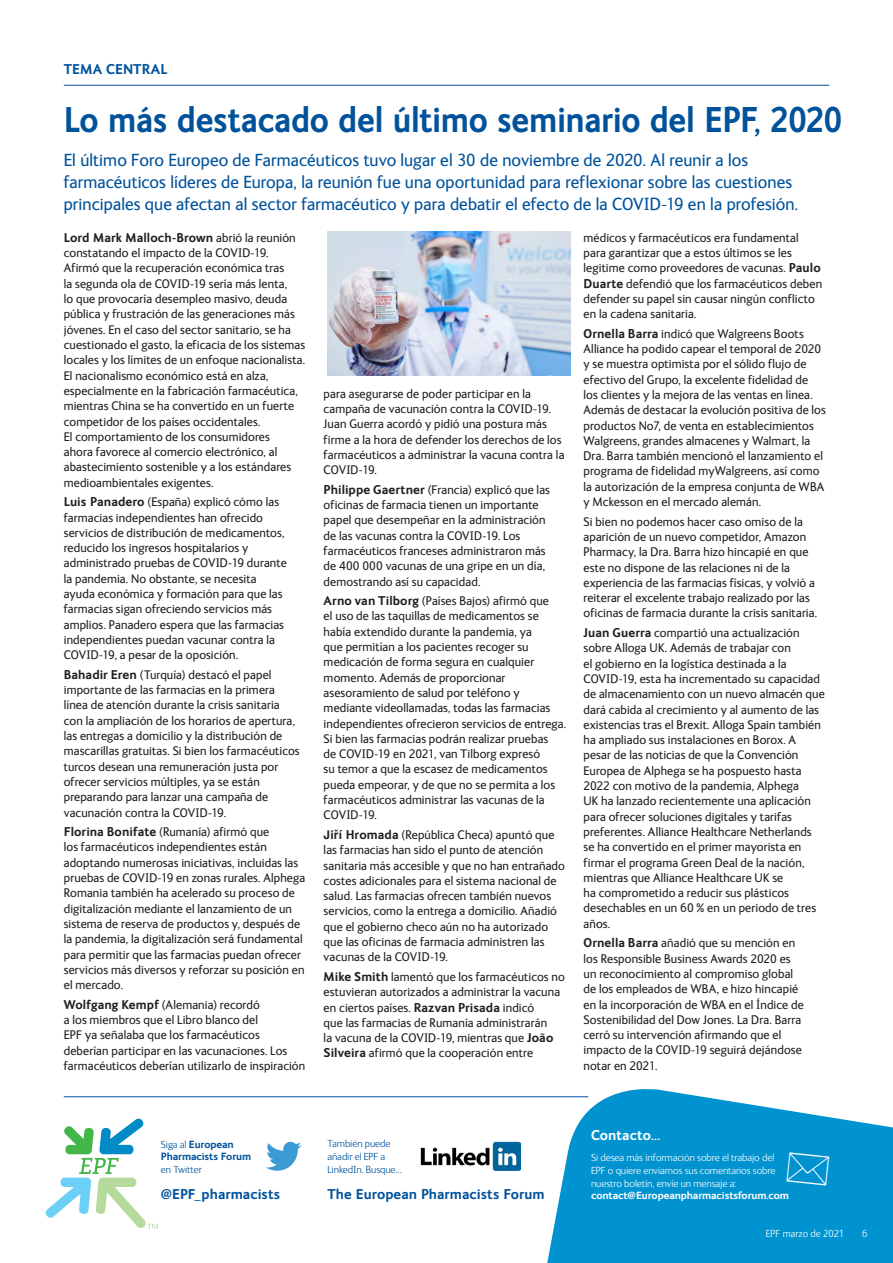
<style>
.page{position:relative;width:893px;height:1263px;background:#fff}
.page>*{position:absolute;margin:0;border:0;box-sizing:border-box;transform-origin:0 0}
.BACK_PAGE_HEADING{font:700 36px "FS Ingrid";letter-spacing:-.01em;color:#01529b;scale:.92 1}
.INTRO{font:18px/21.6px "FS Ingrid";letter-spacing:.005em;color:#01529b}
.t1{font:700 14.25px "FS Ingrid";letter-spacing:.005em;color:#01529b}
.t2{font:700 14.25px "FS Ingrid";letter-spacing:.005em;color:#fff}
.MAIN_BODY{font:12.75px/15.3px "FS Ingrid";letter-spacing:.01em;color:#231f20}
.t3{font:300 10.5px/12.6px "FS Ingrid";letter-spacing:-.01em;color:#fff;text-align:justify}
.t4{font:300 10.5px/12.6px "FS Ingrid";letter-spacing:-.01em;color:#01529b}
.t5{font:700 10.5px "FS Ingrid";letter-spacing:-.01em;color:#fff}
.t6{font:700 10.5px/12.6px "FS Ingrid";letter-spacing:-.01em;color:#01529b}
.s1{font-weight:700}
.s2{font-family:"Helvetica";font-weight:700;font-size:12px}
.s3{font-weight:300}
</style>
<div class="page">
<hr style="left:64px;top:85px;width:765px;height:1px;background:#01529b">
<hr style="left:64px;top:1096px;width:524px;height:1px;background:#01529b">
<svg style="left:545px;top:1089px;width:348px;height:174px;background:#25a2d6"></svg>
<svg style="left:266px;top:1142px;width:35px;height:29px"></svg>
<img style="left:420px;top:1142px;width:101px;height:29px">
<svg style="left:46px;top:1118px;width:112px;height:111px"></svg>
<img style="left:327px;top:231px;width:244px;height:144px">
<svg style="left:786px;top:1151px;width:43px;height:34px"></svg>
<p class="t1" style="left:64px;top:61px;width:105px">TEMA CENTRAL</p>
<p class="BACK_PAGE_HEADING" style="left:64px;top:100px;width:848px">Lo más destacado del último seminario del EPF, 2020</p>
<p class="INTRO" style="left:64px;top:150px;width:736px">El último Foro Europeo de Farmacéuticos tuvo lugar el 30 de noviembre de 2020. Al reunir a los farmacéuticos líderes de Europa, la reunión fue una oportunidad para reflexionar sobre las cuestiones principales que afectan al sector farmacéutico y para debatir el efecto de la COVID-19 en la profesión.</p>
<p class="MAIN_BODY" style="left:64px;top:230px;width:243px"><span class="s1">Lord Mark Malloch-Brown</span> abrió la reunión constatando el impacto de la COVID-19.<br>Afirmó que la recuperación económica tras<br>la segunda ola de COVID-19 sería más lenta,<br>lo que provocaría desempleo masivo, deuda pública y frustración de las generaciones más jóvenes. En el caso del sector sanitario, se ha cuestionado el gasto, la eficacia de los sistemas locales y los límites de un enfoque nacionalista.<br>El nacionalismo económico está en alza, especialmente en la fabricación farmacéutica, mientras China se ha convertido en un fuerte competidor de los países occidentales.<br>El comportamiento de los consumidores<br>ahora favorece al comercio electrónico, al abastecimiento sostenible y a los estándares medioambientales exigentes.</p>
<p class="MAIN_BODY" style="left:64px;top:495px;width:225px"><span class="s1">Luis Panadero</span> (España) explicó cómo las farmacias independientes han ofrecido servicios de distribución de medicamentos, reducido los ingresos hospitalarios y administrado pruebas de COVID-19 durante la pandemia. No obstante, se necesita ayuda económica y formación para que las farmacias sigan ofreciendo servicios más amplios. Panadero espera que las farmacias independientes puedan vacunar contra la COVID-19, a pesar de la oposición.</p>
<p class="MAIN_BODY" style="left:64px;top:667px;width:237px"><span class="s1">Bahadir Eren</span> (Turquía) destacó el papel importante de las farmacias en la primera línea de atención durante la crisis sanitaria con la ampliación de los horarios de apertura, las entregas a domicilio y la distribución de mascarillas gratuitas. Si bien los farmacéuticos turcos desean una remuneración justa por ofrecer servicios múltiples, ya se están preparando para lanzar una campaña de vacunación contra la COVID-19.</p>
<p class="MAIN_BODY" style="left:64px;top:824px;width:243px"><span class="s1">Florina Bonifate</span> (Rumanía) afirmó que<br>los farmacéuticos independientes están adoptando numerosas iniciativas, incluidas las pruebas de COVID-19 en zonas rurales. Alphega Romania también ha acelerado su proceso de digitalización mediante el lanzamiento de un sistema de reserva de productos y, después de la pandemia, la digitalización será fundamental para permitir que las farmacias puedan ofrecer servicios más diversos y reforzar su posición en el mercado.</p>
<p class="MAIN_BODY" style="left:64px;top:997px;width:243px"><span class="s1">Wolfgang Kempf</span> (Alemania) recordó<br>a los miembros que el Libro blanco del<br>EPF ya señalaba que los farmacéuticos deberían participar en las vacunaciones. Los farmacéuticos deberían utilizarlo de inspiración</p>
<p class="MAIN_BODY" style="left:324px;top:386px;width:242px">para asegurarse de poder participar en la campaña de vacunación contra la COVID-19.<br>Juan Guerra acordó y pidió una postura más firme a la hora de defender los derechos de los farmacéuticos a administrar la vacuna contra la COVID-19.</p>
<p class="MAIN_BODY" style="left:324px;top:482px;width:228px"><span class="s1">Philippe Gaertner</span> (Francia) explicó que las oficinas de farmacia tienen un importante papel que desempeñar en la administración de las vacunas contra la COVID-19. Los farmacéuticos franceses administraron más de 400 000 vacunas de una gripe en un día, demostrando así su capacidad.</p>
<p class="MAIN_BODY" style="left:324px;top:593px;width:244px"><span class="s1">Arno van Tilborg</span> (Países Bajos) afirmó que<br>el uso de las taquillas de medicamentos se había extendido durante la pandemia, ya<br>que permitían a los pacientes recoger su medicación de forma segura en cualquier momento. Además de proporcionar asesoramiento de salud por teléfono y mediante videollamadas, todas las farmacias independientes ofrecieron servicios de entrega.<br>Si bien las farmacias podrán realizar pruebas<br>de COVID-19 en 2021, van Tilborg expresó<br>su temor a que la escasez de medicamentos pueda empeorar, y de que no se permita a los farmacéuticos administrar las vacunas de la COVID-19.</p>
<p class="MAIN_BODY" style="left:324px;top:827px;width:243px"><span class="s2">Jiří</span> <span class="s1">Hromada</span> (República Checa) apuntó que las farmacias han sido el punto de atención sanitaria más accesible y que no han entrañado costes adicionales para el sistema nacional de salud. Las farmacias ofrecen también nuevos servicios, como la entrega a domicilio. Añadió que el gobierno checo aún no ha autorizado que las oficinas de farmacia administren las vacunas de la COVID-19.</p>
<p class="MAIN_BODY" style="left:324px;top:969px;width:243px"><span class="s1">Mike Smith</span> lamentó que los farmacéuticos no estuvieran autorizados a administrar la vacuna en ciertos países. <span class="s1">Razvan Prisada</span> indicó<br>que las farmacias de Rumanía administrarán<br>la vacuna de la COVID-19, mientras que <span class="s1">João Silveira</span> afirmó que la cooperación entre</p>
<p class="MAIN_BODY" style="left:583px;top:230px;width:240px">médicos y farmacéuticos era fundamental para garantizar que a estos últimos se les legitime como proveedores de vacunas. <span class="s1">Paulo Duarte</span> defendió que los farmacéuticos deben defender su papel sin causar ningún conflicto en la cadena sanitaria.</p>
<p class="MAIN_BODY" style="left:583px;top:326px;width:244px"><span class="s1">Ornella Barra</span> indicó que Walgreens Boots Alliance ha podido capear el temporal de 2020 y se muestra optimista por el sólido flujo de efectivo del Grupo, la excelente fidelidad de<br>los clientes y la mejora de las ventas en línea.<br>Además de destacar la evolución positiva de los productos No7, de venta en establecimientos Walgreens, grandes almacenes y Walmart, la Dra. Barra también mencionó el lanzamiento el programa de fidelidad myWalgreens, así como la autorización de la empresa conjunta de WBA y Mckesson en el mercado alemán.</p>
<p class="MAIN_BODY" style="left:583px;top:514px;width:235px">Si bien no podemos hacer caso omiso de la aparición de un nuevo competidor, Amazon Pharmacy, la Dra. Barra hizo hincapié en que este no dispone de las relaciones ni de la experiencia de las farmacias físicas, y volvió a reiterar el excelente trabajo realizado por las oficinas de farmacia durante la crisis sanitaria.</p>
<p class="MAIN_BODY" style="left:583px;top:625px;width:243px"><span class="s1">Juan Guerra</span> compartió una actualización sobre Alloga UK. Además de trabajar con<br>el gobierno en la logística destinada a la COVID-19, esta ha incrementado su capacidad de almacenamiento con un nuevo almacén que dará cabida al crecimiento y al aumento de las existencias tras el Brexit. Alloga Spain también ha ampliado sus instalaciones en Borox. A pesar de las noticias de que la Convención Europea de Alphega se ha pospuesto hasta 2022 con motivo de la pandemia, Alphega<br>UK ha lanzado recientemente una aplicación para ofrecer soluciones digitales y tarifas preferentes. Alliance Healthcare Netherlands se ha convertido en el primer mayorista en firmar el programa Green Deal de la nación, mientras que Alliance Healthcare UK se<br>ha comprometido a reducir sus plásticos desechables en un 60 % en un periodo de tres años.</p>
<p class="MAIN_BODY" style="left:583px;top:935px;width:222px"><span class="s1">Ornella Barra</span> añadió que su mención en los Responsible Business Awards 2020 es un reconocimiento al compromiso global de los empleados de WBA, e hizo hincapié en la incorporación de WBA en el Índice de Sostenibilidad del Dow Jones. La Dra. Barra cerró su intervención afirmando que el impacto de la COVID-19 seguirá dejándose notar en 2021.</p>
<p class="t4" style="left:327px;top:1138px;width:76px">También puede añadir el EPF a<br>LinkedIn. Busque…</p>
<p class="t6" style="left:161px;top:1137px;width:92px"><span class="s3">Siga al</span> European<br>Pharmacists Forum</p>
<p class="t4" style="left:161px;top:1163px;width:42px">en Twitter</p>
<p class="t1" style="left:161px;top:1186px;width:121px">@EPF_pharmacists</p>
<p class="t1" style="left:327px;top:1186px;width:219px">The European Pharmacists Forum</p>
<p class="t2" style="left:591px;top:1127px;width:71px">Contacto…</p>
<p class="t3" style="left:591px;top:1152px;width:186px">Si desea más información sobre el trabajo del EPF o quiere enviarnos sus comentarios sobre nuestro boletín, envíe un mensaje a:</p>
<p class="t5" style="left:591px;top:1190px;width:199px">contact@Europeanpharmacistsforum.com</p>
<p class="t3" style="left:766px;top:1228px;width:80px">EPF marzo de 2021</p>
<p class="t3" style="left:862px;top:1228px;width:7px">6</p>
</div>
